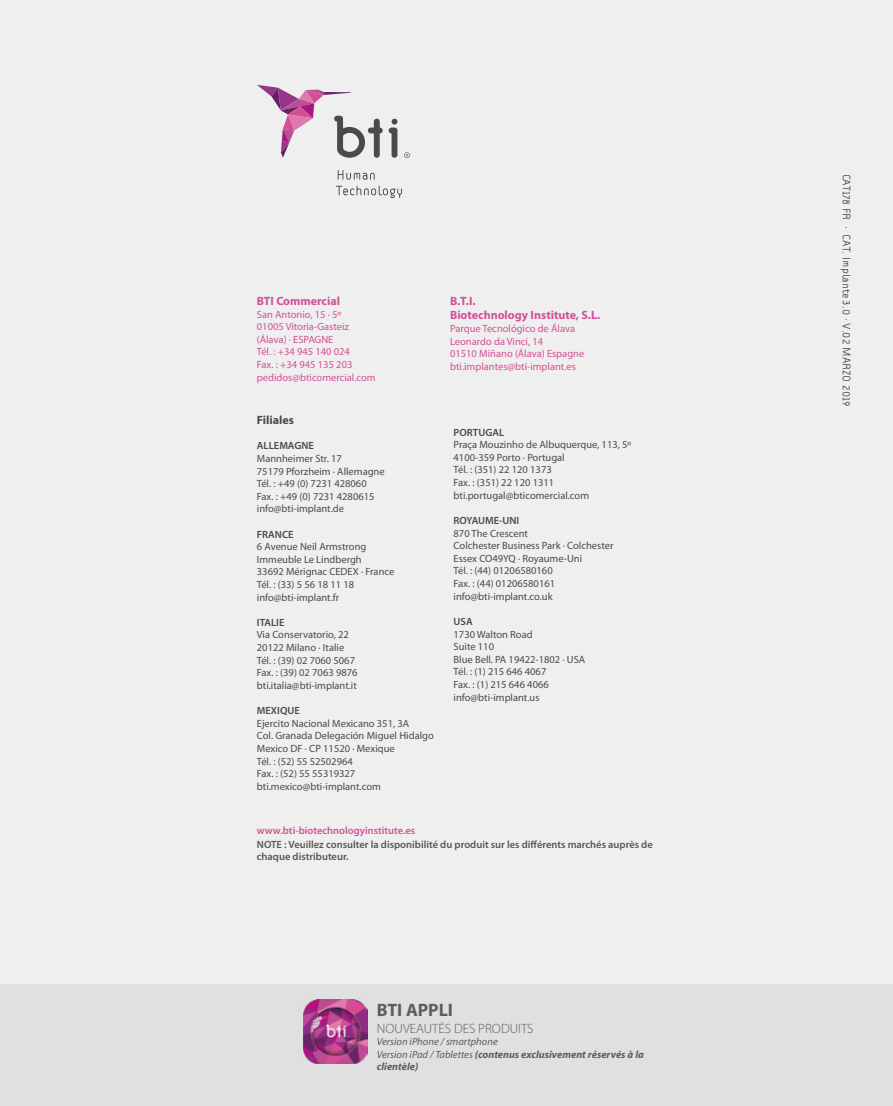
<style>
.page{position:relative;width:893px;height:1106px;background:#efefef}
.page>*{position:absolute;margin:0;border:0;box-sizing:border-box;transform-origin:0 0}
.t1{font:700 18px "Myriad Pro";color:#5d5d61}
.t2{font:300 13.5px "Myriad Pro";color:#5d5d61}
.t3{font:700 12px/14.4px "Myriad Pro";color:#d35097}
.t4{font:700 12px "Myriad Pro";color:#4a4a49}
.t5{font:10.5px/12.6px "Myriad Pro";color:#4a4a49}
.t6{font:10.5px/12.6px "Myriad Pro";color:#d35097}
.t7{font:600 10.5px/12.6px "Myriad Pro";color:#575756}
.t8{font:italic 10.5px/12.6px "Myriad Pro";color:#5d5d61}
.t9{font:600 10.5px "Myriad Pro";color:#4a4a49}
.t10{font:10.5px "VSV Melon Regular";color:#4a4a49}
.t11{font:600 10.5px "Myriad Pro";color:#d35097}
.s1{font-weight:700}
</style>
<div class="page">
<div style="left:0;top:984px;width:893px;height:122px;background:#e0e0e1"></div>
<svg style="left:389px;top:119px;width:8px;height:39px"></svg>
<svg style="left:257px;top:85px;width:126px;height:73px"></svg>
<svg style="left:404px;top:152px;width:6px;height:6px"></svg>
<svg style="left:338px;top:170px;width:37px;height:10px"></svg>
<svg style="left:336px;top:186px;width:66px;height:12px"></svg>
<img style="left:304px;top:999px;width:64px;height:64px">
<p class="t3" style="left:257px;top:293px;width:85px">BTI Commercial</p>
<p class="t6" style="left:257px;top:307px;width:120px">San Antonio, 15 · 5º<br>01005 Vitoria-Gasteiz (Álava) · ESPAGNE<br>Tél. : +34 945 140 024<br>Fax. : +34 945 135 203 pedidos@bticomercial.com</p>
<p class="t4" style="left:257px;top:412px;width:39px">Filiales</p>
<p class="t9" style="left:257px;top:439px;width:59px">ALLEMAGNE</p>
<p class="t5" style="left:257px;top:452px;width:129px">Mannheimer Str. 17<br>75179 Pforzheim · Allemagne<br>Tél. : +49 (0) 7231 428060<br>Fax. : +49 (0) 7231 4280615 info@bti-implant.de</p>
<p class="t9" style="left:257px;top:527px;width:38px">FRANCE</p>
<p class="t5" style="left:257px;top:540px;width:139px">6 Avenue Neil Armstrong<br>Immeuble Le Lindbergh<br>33692 Mérignac CEDEX · France<br>Tél. : (33) 5 56 18 11 18 info@bti-implant.fr</p>
<p class="t9" style="left:257px;top:615px;width:29px">ITALIE</p>
<p class="t5" style="left:257px;top:628px;width:102px">Via Conservatorio, 22<br>20122 Milano · Italie<br>Tél. : (39) 02 7060 5067<br>Fax. : (39) 02 7063 9876 bti.italia@bti-implant.it</p>
<p class="t9" style="left:257px;top:704px;width:44px">MEXIQUE</p>
<p class="t5" style="left:257px;top:716px;width:178px">Ejercito Nacional Mexicano 351, 3A<br>Col. Granada Delegación Miguel Hidalgo<br>Mexico DF · CP 11520 · Mexique<br>Tél. : (52) 55 52502964<br>Fax. : (52) 55 55319327 bti.mexico@bti-implant.com</p>
<p class="t11" style="left:257px;top:824px;width:160px">www.bti-biotechnologyinstitute.es</p>
<p class="t3" style="left:450px;top:293px;width:152px">B.T.I.<br>Biotechnology Institute, S.L.</p>
<p class="t6" style="left:450px;top:322px;width:136px">Parque Tecnológico de Álava<br>Leonardo da Vinci, 14<br>01510 Miñano (Álava) Espagne bti.implantes@bti-implant.es</p>
<p class="t9" style="left:454px;top:425px;width:52px">PORTUGAL</p>
<p class="t5" style="left:454px;top:438px;width:179px">Praça Mouzinho de Albuquerque, 113, 5º<br>4100-359 Porto · Portugal<br>Tél. : (351) 22 120 1373<br>Fax. : (351) 22 120 1311 bti.portugal@bticomercial.com</p>
<p class="t9" style="left:454px;top:513px;width:67px">ROYAUME-UNI</p>
<p class="t5" style="left:454px;top:526px;width:161px">870 The Crescent<br>Colchester Business Park · Colchester<br>Essex CO49YQ · Royaume-Uni<br>Tél. : (44) 01206580160<br>Fax. : (44) 01206580161 info@bti-implant.co.uk</p>
<p class="t9" style="left:454px;top:615px;width:21px">USA</p>
<p class="t5" style="left:454px;top:627px;width:133px">1730 Walton Road<br>Suite 110<br>Blue Bell. PA 19422-1802 · USA<br>Tél. : (1) 215 646 4067<br>Fax. : (1) 215 646 4066 info@bti-implant.us</p>
<p class="t7" style="left:257px;top:837px;width:397px">NOTE : Veuillez consulter la disponibilité du produit sur les différents marchés auprès de chaque distributeur.</p>
<h1 class="t1" style="left:377px;top:998px;width:78px">BTI APPLI</h1>
<p class="t2" style="left:377px;top:1019px;width:158px">NOUVEAUTÉS DES PRODUITS</p>
<p class="t8" style="left:377px;top:1035px;width:269px">Version iPhone / smartphone<br>Version iPad / Tablettes <span class="s1">(contenus exclusivement réservés à la clientèle)</span></p>
<p class="t10" style="left:853px;top:174px;width:234px;rotate:90deg">CAT178 FR · CAT. Implante 3.0 · V.02 MARZO 2019</p>
</div>
